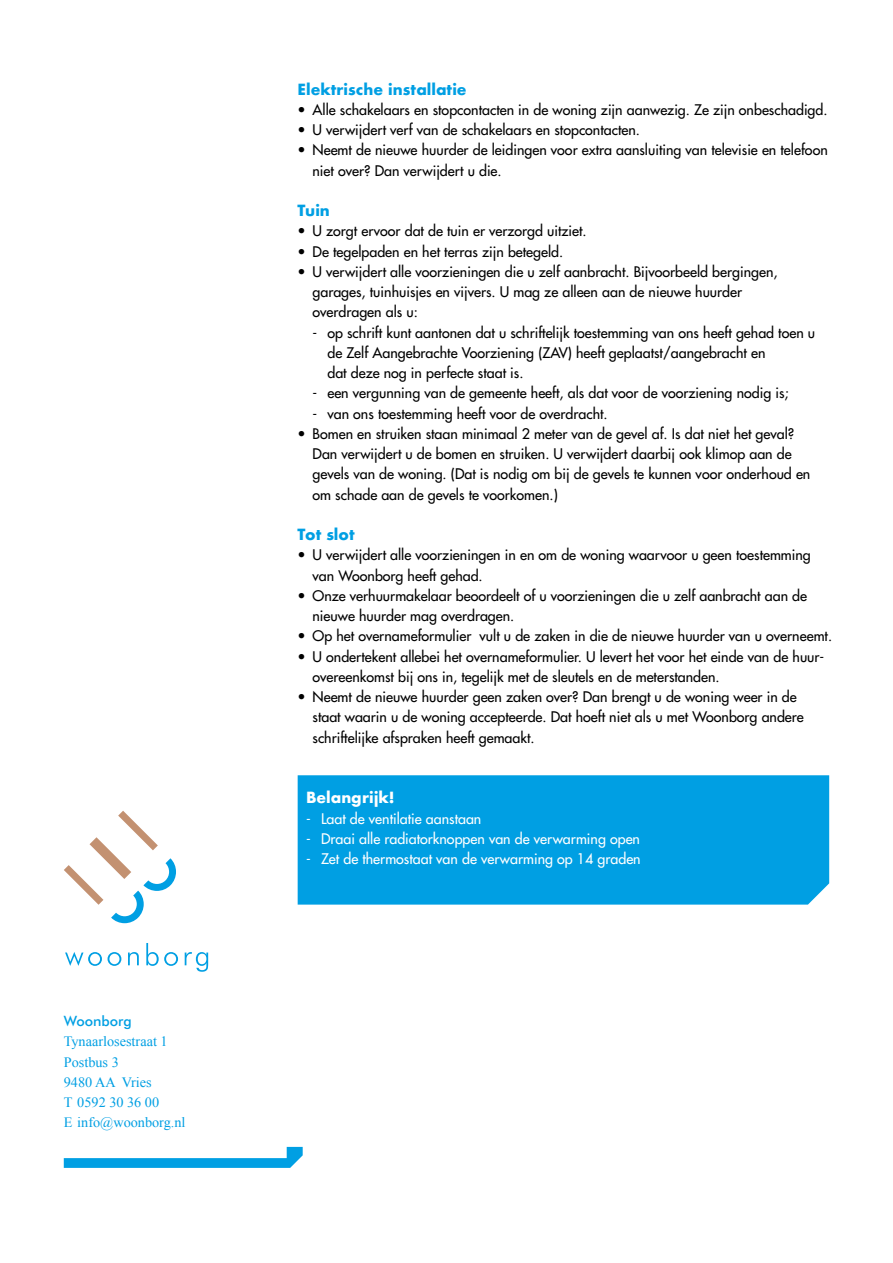
<style>
.page{position:relative;width:893px;height:1263px;background:#fff}
.page>*{position:absolute;margin:0;border:0;box-sizing:border-box;transform-origin:0 0}
.t1{font:700 15px "Futura";color:#009fe3}
.t2{font:700 15px "Futura";color:#fff}
.t3{font:14.25px/20.2px "Futura";color:#000}
.t4{font:14.25px "Futura";color:#fff}
.t5{font:14.25px/20.2px "Times New Roman";color:#009fe3}
.t6{font:500 14.25px "Futura BT";color:#009fe3}
</style>
<div class="page">
<div style="left:298px;top:775px;width:531px;height:130px;background:#009fe3"></div>
<svg style="left:64px;top:811px;width:112px;height:112px"></svg>
<svg style="left:65px;top:952px;width:37px;height:14px"></svg>
<svg style="left:108px;top:952px;width:13px;height:14px"></svg>
<svg style="left:128px;top:952px;width:11px;height:13px"></svg>
<svg style="left:146px;top:943px;width:32px;height:23px"></svg>
<svg style="left:185px;top:952px;width:23px;height:20px"></svg>
<svg style="left:64px;top:1147px;width:239px;height:21px"></svg>
<p class="t6" style="left:64px;top:1012px;width:69px">Woonborg</p>
<p class="t5" style="left:64px;top:1031px;width:123px">Tynaarlosestraat 1<br>Postbus 3<br>9480 AA Vries<br>T 0592 30 36 00<br>E info@woonborg.nl</p>
<p class="t1" style="left:298px;top:78px;width:170px">Elektrische installatie</p>
<p class="t3" style="left:298px;top:99px;width:531px">• Alle schakelaars en stopcontacten in de woning zijn aanwezig. Ze zijn onbeschadigd.</p>
<p class="t3" style="left:298px;top:120px;width:344px">• U verwijdert verf van de schakelaars en stopcontacten.</p>
<p class="t3" style="left:313px;top:140px;width:517px;text-indent:-15px">• Neemt de nieuwe huurder de leidingen voor extra aansluiting van televisie en telefoon niet over? Dan verwijdert u die.</p>
<p class="t1" style="left:298px;top:200px;width:34px">Tuin</p>
<p class="t3" style="left:298px;top:221px;width:290px">• U zorgt ervoor dat de tuin er verzorgd uitziet.</p>
<p class="t3" style="left:298px;top:241px;width:267px">• De tegelpaden en het terras zijn betegeld.</p>
<p class="t3" style="left:313px;top:261px;width:467px;text-indent:-15px">• U verwijdert alle voorzieningen die u zelf aanbracht. Bijvoorbeeld bergingen, garages, tuinhuisjes en vijvers. U mag ze alleen aan de nieuwe huurder overdragen als u:</p>
<p class="t3" style="left:327px;top:322px;width:489px;text-indent:-15px">- op schrift kunt aantonen dat u schriftelijk toestemming van ons heeft gehad toen u de Zelf Aangebrachte Voorziening (ZAV) heeft geplaatst/aangebracht en<br>dat deze nog in perfecte staat is.</p>
<p class="t3" style="left:313px;top:383px;width:478px">- een vergunning van de gemeente heeft, als dat voor de voorziening nodig is;</p>
<p class="t3" style="left:313px;top:403px;width:297px">- van ons toestemming heeft voor de overdracht.</p>
<p class="t3" style="left:313px;top:423px;width:499px;text-indent:-15px">• Bomen en struiken staan minimaal 2 meter van de gevel af. Is dat niet het geval?<br>Dan verwijdert u de bomen en struiken. U verwijdert daarbij ook klimop aan de gevels van de woning. (Dat is nodig om bij de gevels te kunnen voor onderhoud en om schade aan de gevels te voorkomen.)</p>
<p class="t1" style="left:298px;top:524px;width:59px">Tot slot</p>
<p class="t3" style="left:313px;top:545px;width:500px;text-indent:-15px">• U verwijdert alle voorzieningen in en om de woning waarvoor u geen toestemming van Woonborg heeft gehad.</p>
<p class="t3" style="left:313px;top:585px;width:496px;text-indent:-15px">• Onze verhuurmakelaar beoordeelt of u voorzieningen die u zelf aanbracht aan de nieuwe huurder mag overdragen.</p>
<p class="t3" style="left:298px;top:626px;width:536px">• Op het overnameformulier vult u de zaken in die de nieuwe huurder van u overneemt.</p>
<p class="t3" style="left:313px;top:646px;width:513px;text-indent:-15px">• U ondertekent allebei het overnameformulier. U levert het voor het einde van de huur&shy;overeenkomst bij ons in, tegelijk met de sleutels en de meterstanden.</p>
<p class="t3" style="left:313px;top:687px;width:493px;text-indent:-15px">• Neemt de nieuwe huurder geen zaken over? Dan brengt u de woning weer in de staat waarin u de woning accepteerde. Dat hoeft niet als u met Woonborg andere schriftelijke afspraken heeft gemaakt.</p>
<p class="t2" style="left:306px;top:787px;width:90px">Belangrijk!</p>
<p class="t4" style="left:306px;top:809px;width:177px">- Laat de ventilatie aanstaan</p>
<p class="t4" style="left:306px;top:829px;width:335px">- Draai alle radiatorknoppen van de verwarming open</p>
<p class="t4" style="left:306px;top:849px;width:336px">- Zet de thermostaat van de verwarming op 14 graden</p>
</div>
